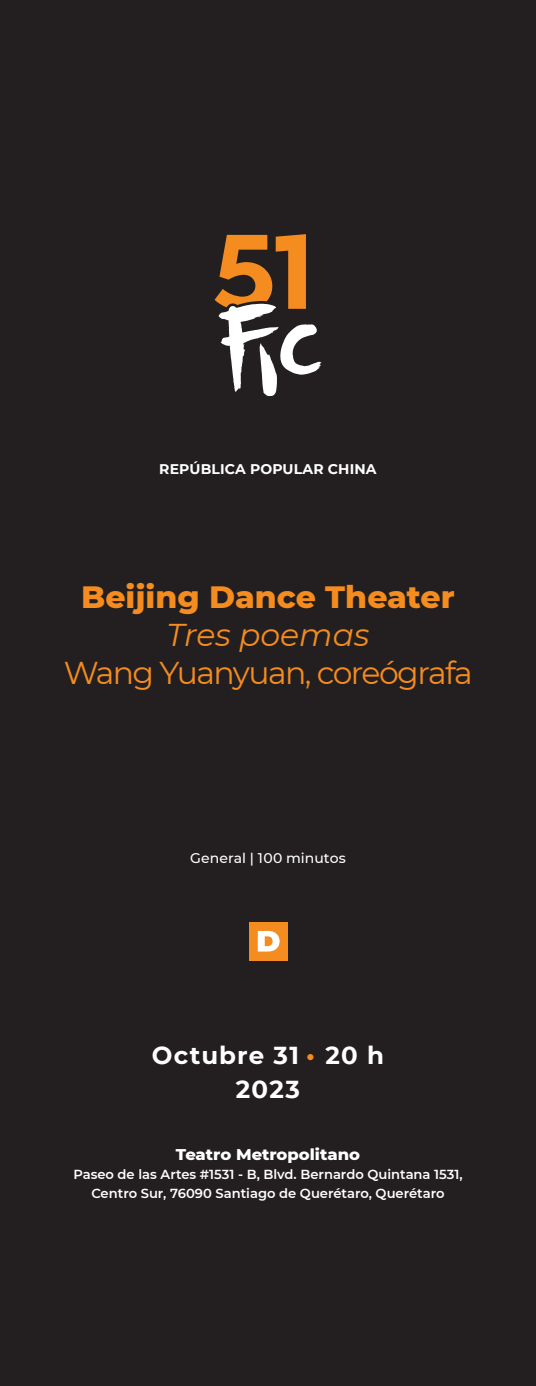
<style>
.page{position:relative;width:536px;height:1386px;background:#231f20}
.page>*{position:absolute;margin:0;border:0;box-sizing:border-box;transform-origin:0 0}
.t1{font:31.5px "Montserrat";letter-spacing:-.05em;color:#f48c1f}
.t2{font:800 31.5px "Montserrat";color:#f48c1f}
.t3{font:italic 31.5px "Montserrat";color:#f48c1f}
.t4{font:700 24.5px/34.1px "Montserrat";letter-spacing:.05em;color:#fff;text-align:center}
.t5{font:800 15.92px "Montserrat";color:#fff}
.t6{font:700 14px "Montserrat";letter-spacing:.01em;color:#fff}
.t7{font:500 14px "Montserrat";letter-spacing:.005em;color:#fff}
.t8{font:600 13.12px/19.2px "Montserrat";color:#fff;text-align:center}
.s1{color:#f48c1f}
</style>
<div class="page">
<svg style="left:215px;top:234px;width:106px;height:162px"></svg>
<div style="left:249px;top:922px;width:38px;height:38px;background:#f48c1f"></div>
<svg style="left:258px;top:931px;width:21px;height:21px"></svg>
<p class="t6" style="left:159px;top:459px;width:219px">REPÚBLICA POPULAR CHINA</p>
<h1 class="t2" style="left:81px;top:574px;width:375px">Beijing Dance Theater</h1>
<h1 class="t3" style="left:166px;top:613px;width:204px">Tres poemas</h1>
<h1 class="t1" style="left:64px;top:651px;width:410px">Wang Yuanyuan, coreógrafa</h1>
<p class="t7" style="left:190px;top:848px;width:157px">General | 100 minutos</p>
<h2 class="t4" style="left:152px;top:1037px;width:234px">Octubre 31 <span class="s1">•</span> 20 h<br>2023</h2>
<p class="t5" style="left:176px;top:1142px;width:186px">Teatro Metropolitano</p>
<p class="t8" style="left:73px;top:1164px;width:391px">Paseo de las Artes #1531 - B, Blvd. Bernardo Quintana 1531,<br>Centro Sur, 76090 Santiago de Querétaro, Querétaro</p>
</div>
